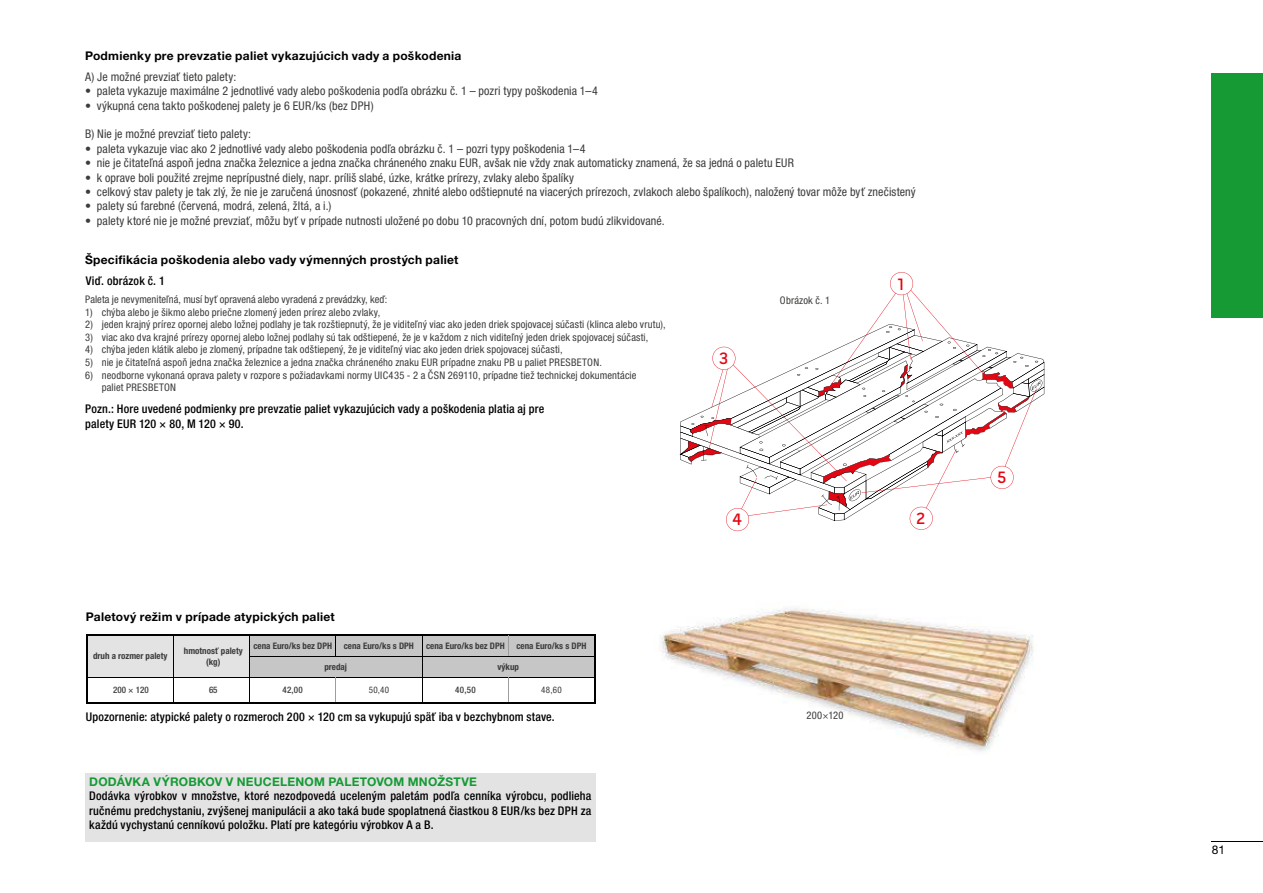
<style>
.page{position:relative;width:1263px;height:893px;background:#fff}
.page>*{position:absolute;margin:0;border:0;box-sizing:border-box;transform-origin:0 0}
.t1{font:600 16.8px "Pill Gothic 600 mg";color:#e30613}
.t2{font:condensed 12px "Helvetica Neue LT Pro";letter-spacing:.01em;color:#3c3c3b}
.t3{font:500 condensed 12px/14.4px "Helvetica Neue LT Pro";letter-spacing:.015em;color:#000;text-align:justify}
.t4{font:700 12px "Helvetica Neue LT Pro";letter-spacing:.025em;color:#000}
.t5{font:700 12px "Helvetica Neue LT Pro";letter-spacing:.02em;color:#159a34}
.t6{font:12px "Helvetica Neue LT Pro";color:#000}
.t7{font:condensed 10.5px/12.6px "Helvetica Neue LT Pro";letter-spacing:.01em;color:#3c3c3b}
.t8{font:700 condensed 9px/10.8px "Helvetica Neue LT Pro";color:#3c3c3b;text-align:center}
.t9{font:500 condensed 9px "Helvetica Neue LT Pro";color:#3c3c3b}
.t10{font:condensed 9px "Helvetica Neue LT Pro";letter-spacing:.04em;color:#3c3c3b}
</style>
<div class="page">
<div style="left:1212px;top:73px;width:51px;height:245px;background:#159a34"></div>
<hr style="left:1212px;top:842px;width:51px;height:1px;background:#000">
<img style="left:659px;top:607px;width:375px;height:145px">
<div style="left:85px;top:773px;width:511px;height:69px;background:#e3e3e3"></div>
<hr style="left:594px;top:656px;width:2px;height:21px;background:#000">
<hr style="left:422px;top:634px;width:86px;height:2px;background:#000">
<hr style="left:508px;top:634px;width:88px;height:2px;background:#000">
<hr style="left:594px;top:636px;width:2px;height:20px;background:#000">
<hr style="left:86px;top:634px;width:87px;height:2px;background:#000">
<hr style="left:173px;top:634px;width:76px;height:2px;background:#000">
<hr style="left:249px;top:634px;width:87px;height:2px;background:#000">
<hr style="left:336px;top:634px;width:86px;height:2px;background:#000">
<hr style="left:594px;top:677px;width:2px;height:25px;background:#000">
<hr style="left:86px;top:702px;width:87px;height:1px;background:#000">
<hr style="left:173px;top:702px;width:76px;height:1px;background:#000">
<hr style="left:249px;top:702px;width:87px;height:1px;background:#000">
<hr style="left:336px;top:702px;width:86px;height:1px;background:#000">
<hr style="left:422px;top:702px;width:86px;height:1px;background:#000">
<hr style="left:508px;top:702px;width:88px;height:1px;background:#000">
<svg style="left:86px;top:635px;width:508px;height:67px"></svg>
<svg style="left:679px;top:272px;width:365px;height:259px"></svg>
<p class="t4" style="left:85px;top:48px;width:378px">Podmienky pre prevzatie paliet vykazujúcich vady a poškodenia</p>
<p class="t2" style="left:85px;top:70px;width:153px">A) Je možné prevziať tieto palety:</p>
<p class="t2" style="left:85px;top:84px;width:514px">• paleta vykazuje maximálne 2 jednotlivé vady alebo poškodenia podľa obrázku č. 1 – pozri typy poškodenia 1–4</p>
<p class="t2" style="left:85px;top:98px;width:290px">• výkupná cena takto poškodenej palety je 6 EUR/ks (bez DPH)</p>
<p class="t2" style="left:85px;top:127px;width:167px">B) Nie je možné prevziať tieto palety:</p>
<p class="t2" style="left:85px;top:142px;width:502px">• paleta vykazuje viac ako 2 jednotlivé vady alebo poškodenia podľa obrázku č. 1 – pozri typy poškodenia 1–4</p>
<p class="t2" style="left:85px;top:156px;width:710px">• nie je čitateľná aspoň jedna značka železnice a jedna značka chráneného znaku EUR, avšak nie vždy znak automaticky znamená, že sa jedná o paletu EUR</p>
<p class="t2" style="left:85px;top:170px;width:490px">• k oprave boli použité zrejme neprípustné diely, napr. príliš slabé, úzke, krátke prírezy, zvlaky alebo špalíky</p>
<p class="t2" style="left:85px;top:185px;width:832px">• celkový stav palety je tak zlý, že nie je zaručená únosnosť (pokazené, zhnité alebo odštiepnuté na viacerých prírezoch, zvlakoch alebo špalíkoch), naložený tovar môže byť znečistený</p>
<p class="t2" style="left:85px;top:199px;width:248px">• palety sú farebné (červená, modrá, zelená, žltá, a i.)</p>
<p class="t2" style="left:85px;top:214px;width:581px">• palety ktoré nie je možné prevziať, môžu byť v prípade nutnosti uložené po dobu 10 pracovných dní, potom budú zlikvidované.</p>
<p class="t4" style="left:85px;top:252px;width:375px">Špecifikácia poškodenia alebo vady výmenných prostých paliet</p>
<p class="t3" style="left:86px;top:274px;width:80px">Viď. obrázok č. 1</p>
<p class="t7" style="left:85px;top:293px;width:304px">Paleta je nevymeniteľná, musí byť opravená alebo vyradená z prevádzky, keď:</p>
<p class="t7" style="left:85px;top:306px;width:296px">1) chýba alebo je šikmo alebo priečne zlomený jeden prírez alebo zvlaky,</p>
<p class="t7" style="left:85px;top:318px;width:582px">2) jeden krajný prírez opornej alebo ložnej podlahy je tak rozštiepnutý, že je viditeľný viac ako jeden driek spojovacej súčasti (klinca alebo vrutu),</p>
<p class="t7" style="left:85px;top:331px;width:565px">3) viac ako dva krajné prírezy opornej alebo ložnej podlahy sú tak odštiepené, že je v každom z nich viditeľný jeden driek spojovacej súčasti,</p>
<p class="t7" style="left:85px;top:343px;width:479px">4) chýba jeden klátik alebo je zlomený, prípadne tak odštiepený, že je viditeľný viac ako jeden driek spojovacej súčasti,</p>
<p class="t7" style="left:85px;top:356px;width:518px">5) nie je čitateľná aspoň jedna značka železnice a jedna značka chráneného znaku EUR prípadne znaku PB u paliet PRESBETON.</p>
<p class="t7" style="left:102px;top:369px;width:536px;text-indent:-16px">6) neodborne vykonaná oprava palety v rozpore s požiadavkami normy UIC435 - 2 a ČSN 269110, prípadne tiež technickej dokumentácie paliet PRESBETON</p>
<p class="t3" style="left:85px;top:402px;width:460px">Pozn.: Hore uvedené podmienky pre prevzatie paliet vykazujúcich vady a poškodenia platia aj pre palety EUR 120 × 80, M 120 × 90.</p>
<p class="t4" style="left:86px;top:609px;width:251px">Paletový režim v prípade atypických paliet</p>
<p class="t8" style="left:93px;top:650px;width:76px">druh a rozmer palety</p>
<p class="t8" style="left:184px;top:645px;width:60px">hmotnosť palety (kg)</p>
<p class="t8" style="left:253px;top:640px;width:80px">cena Euro/ks bez DPH</p>
<p class="t8" style="left:344px;top:640px;width:72px">cena Euro/ks s DPH</p>
<p class="t8" style="left:426px;top:640px;width:80px">cena Euro/ks bez DPH</p>
<p class="t8" style="left:516px;top:640px;width:72px">cena Euro/ks s DPH</p>
<p class="t8" style="left:324px;top:661px;width:24px">predaj</p>
<p class="t8" style="left:498px;top:661px;width:23px">výkup</p>
<p class="t9" style="left:113px;top:685px;width:37px">200 × 120</p>
<p class="t9" style="left:209px;top:685px;width:10px">65</p>
<p class="t9" style="left:282px;top:685px;width:22px">42,00</p>
<p class="t10" style="left:369px;top:685px;width:22px">50,40</p>
<p class="t9" style="left:455px;top:685px;width:22px">40,50</p>
<p class="t10" style="left:541px;top:685px;width:22px">48,60</p>
<p class="t3" style="left:86px;top:710px;width:470px">Upozornenie: atypické palety o rozmeroch 200 × 120 cm sa vykupujú späť iba v bezchybnom stave.</p>
<p class="t5" style="left:89px;top:774px;width:389px">DODÁVKA VÝROBKOV V NEUCELENOM PALETOVOM MNOŽSTVE</p>
<p class="t3" style="left:89px;top:789px;width:504px">Dodávka výrobkov v množstve, ktoré nezodpovedá uceleným paletám podľa cenníka výrobcu, podlieha ručnému predchystaniu, zvýšenej manipulácii a ako taká bude spoplatnená čiastkou 8 EUR/ks bez DPH za každú vychystanú cenníkovú položku. Platí pre kategóriu výrobkov A a B.</p>
<h1 class="t1" style="left:719px;top:348px;width:11px">3</h1>
<p class="t7" style="left:780px;top:294px;width:52px">Obrázok č. 1</p>
<h1 class="t1" style="left:897px;top:274px;width:9px">1</h1>
<h1 class="t1" style="left:733px;top:510px;width:11px">4</h1>
<h1 class="t1" style="left:916px;top:508px;width:10px">2</h1>
<p class="t7" style="left:806px;top:709px;width:38px">200×120</p>
<h1 class="t1" style="left:997px;top:467px;width:11px">5</h1>
<p class="t6" style="left:1212px;top:843px;width:15px">81</p>
</div>
